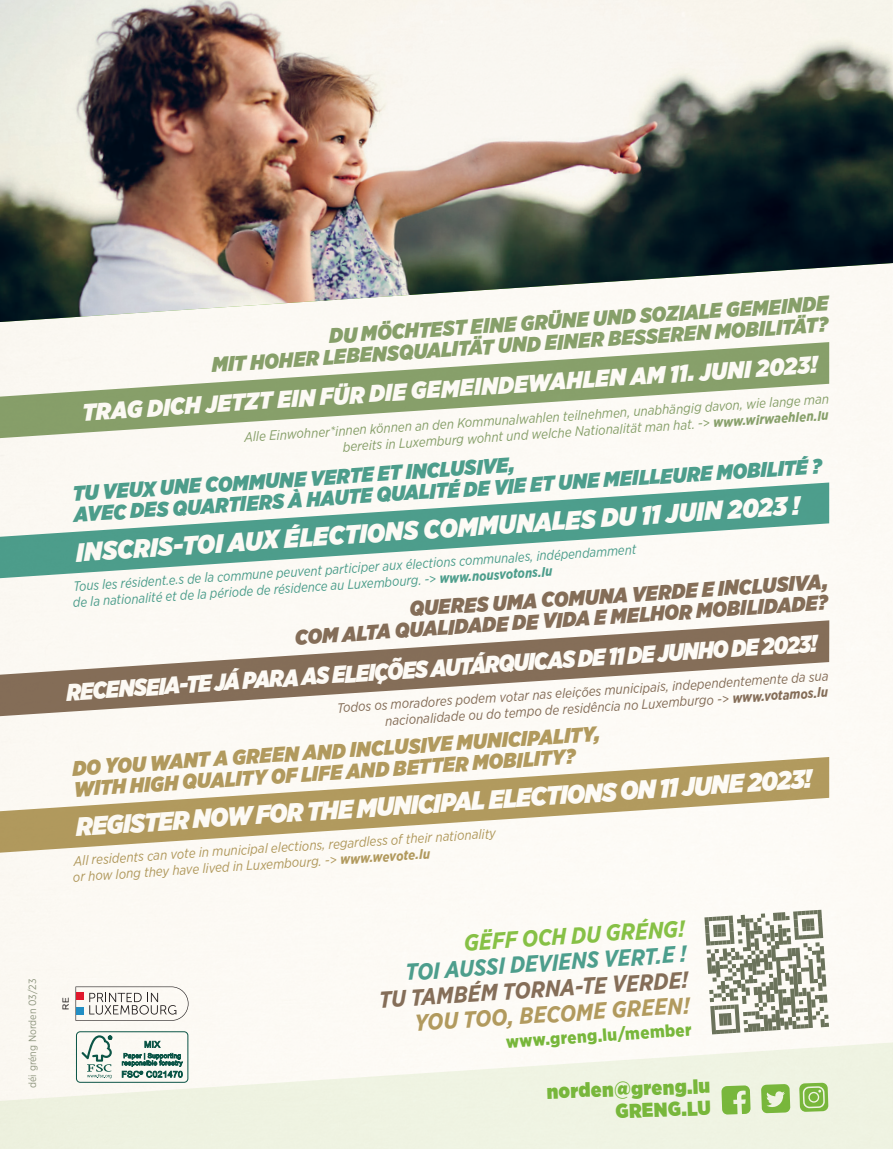
<style>
.page{position:relative;width:893px;height:1149px;background:#fff}
.page>*{position:absolute;margin:0;border:0;box-sizing:border-box;transform-origin:0 0}
.t1{font:italic 900 26.25px "Gotham Narrow";color:#fff}
.t2{font:italic 900 24px "Gotham Narrow";color:#fff;scale:.96 1}
.t3{font:italic 900 24px "Gotham Narrow";color:#fff}
.t4{font:italic 700 23.1px "Gotham Narrow";color:#4ea192}
.t5{font:italic 700 23.1px "Gotham Narrow";color:#86705c}
.t6{font:italic 700 23.1px "Gotham Narrow";color:#b39d62}
.t7{font:italic 700 23.1px "Gotham Narrow";color:#88c449}
.t8{font:italic 900 21px/21.6px "Gotham Narrow";color:#4ea192}
.t9{font:italic 900 21px/20.7px "Gotham Narrow";color:#89a36f;text-align:right}
.t10{font:italic 900 21px/20.9px "Gotham Narrow";color:#b39d62}
.t11{font:italic 900 21px/20.7px "Gotham Narrow";color:#86705c;text-align:right}
.t12{font:900 20.1px/21.9px "Gotham Narrow";color:#79ba3e;text-align:right}
.t13{font:900 17.1px "Gotham Narrow";color:#79ba3e}
.t14{font:italic 13.5px/15.8px "Gotham Narrow";color:#4ea192}
.t15{font:italic 13.5px/16.2px "Gotham Narrow";color:#89a36f;text-align:right}
.t16{font:italic 13.5px/16px "Gotham Narrow";color:#86705c;text-align:right}
.t17{font:italic 13.5px/15.8px "Gotham Narrow";color:#b39d62}
.t18{font:10.5px "Gotham Narrow";color:#929b87}
.t19{font:8.7px "Arial";color:#231f20}
.s1{font-style:normal}
.s2{font-weight:700}
</style>
<div class="page">
<img style="left:0;top:0;width:893px;height:1148px">
<p class="t18" style="left:26px;top:1087px;width:111px;rotate:-90deg">déi gréng Norden 03/23</p>
<h3 class="t9" style="left:210px;top:335px;width:621px;rotate:-4deg">DU MÖCHTEST EINE GRÜNE UND SOZIALE GEMEINDE<br>MIT HOHER LEBENSQUALITÄT UND EINER BESSEREN MOBILITÄT?</h3>
<p class="t15" style="left:244px;top:430px;width:588px;rotate:-4deg">Alle Einwohner*innen können an den Kommunalwahlen teilnehmen, unabhängig davon, wie lange man bereits in Luxemburg wohnt und welche Nationalität man hat. -<span class="s1">&gt;</span> <span class="s2">www.wirwaehlen.lu</span></p>
<h2 class="t3" style="left:81px;top:398px;width:738px;rotate:-4deg">TRAG DICH JETZT EIN FÜR DIE GEMEINDEWAHLEN AM 11. JUNI 2023!</h2>
<h3 class="t8" style="left:72px;top:483px;width:751px;rotate:-4deg">TU VEUX UNE COMMUNE VERTE ET INCLUSIVE,<br>AVEC DES QUARTIERS À HAUTE QUALITÉ DE VIE ET UNE MEILLEURE MOBILITÉ ?</h3>
<h1 class="t1" style="left:75px;top:536px;width:727px;rotate:-4deg">INSCRIS-TOI AUX ÉLECTIONS COMMUNALES DU 11 JUIN 2023 !</h1>
<p class="t14" style="left:71px;top:579px;width:567px;rotate:-4deg">Tous les résident.e.s de la commune peuvent participer aux élections communales, indépendamment de la nationalité et de la période de résidence au Luxembourg. -<span class="s1">&gt;</span> <span class="s2">www.nousvotons.lu</span></p>
<h3 class="t11" style="left:293px;top:607px;width:537px;rotate:-4deg">QUERES UMA COMUNA VERDE E INCLUSIVA,<br>COM ALTA QUALIDADE DE VIDA E MELHOR MOBILIDADE?</h3>
<h2 class="t2" style="left:65px;top:677px;width:785px;rotate:-4deg">RECENSEIA-TE JÁ PARA AS ELEIÇÕES AUTÁRQUICAS DE 11 DE JUNHO DE 2023!</h2>
<p class="t16" style="left:337px;top:700px;width:494px;rotate:-4deg">Todos os moradores podem votar nas eleições municipais, independentemente da sua nacionalidade ou do tempo de residência no Luxemburgo -<span class="s1">&gt;</span> <span class="s2">www.votamos.lu</span></p>
<h3 class="t10" style="left:72px;top:758px;width:530px;rotate:-4deg">DO YOU WANT A GREEN AND INCLUSIVE MUNICIPALITY,<br>WITH HIGH QUALITY OF LIFE AND BETTER MOBILITY?</h3>
<h1 class="t1" style="left:75px;top:810px;width:739px;rotate:-4deg">REGISTER NOW FOR THE MUNICIPAL ELECTIONS ON 11 JUNE 2023!</h1>
<p class="t17" style="left:71px;top:853px;width:427px;rotate:-4deg">All residents can vote in municipal elections, regardless of their nationality or how long they have lived in Luxembourg. -<span class="s1">&gt;</span> <span class="s2">www.wevote.lu</span></p>
<p class="t19" style="left:60px;top:1009px;width:13px;rotate:-90deg">RE</p>
<h3 class="t7" style="left:463px;top:927px;width:223px;rotate:-4deg">GËFF OCH DU GRÉNG!</h3>
<h3 class="t4" style="left:404px;top:957px;width:283px;rotate:-4deg">TOI AUSSI DEVIENS VERT.E !</h3>
<h3 class="t5" style="left:378px;top:985px;width:311px;rotate:-4deg">TU TAMBÉM TORNA-TE VERDE!</h3>
<h3 class="t6" style="left:414px;top:1008px;width:277px;rotate:-4deg">YOU TOO, BECOME GREEN!</h3>
<p class="t13" style="left:505px;top:1030px;width:187px;rotate:-4deg">www.greng.lu/member</p>
<h3 class="t12" style="left:546px;top:1079px;width:165px;rotate:-2deg">norden@greng.lu<br>GRENG.LU</h3>
</div>
